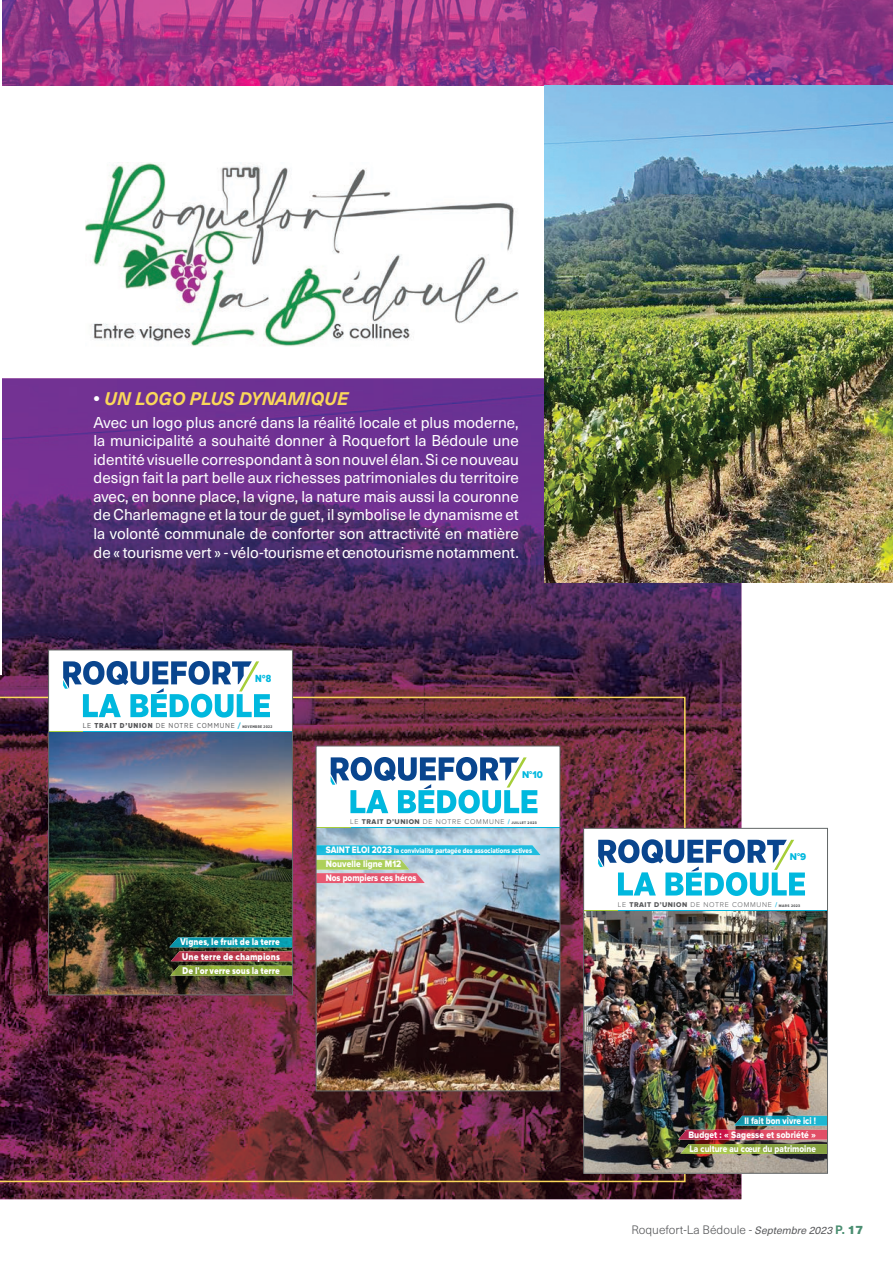
<style>
.page{position:relative;width:893px;height:1263px;background:#fff}
.page>*{position:absolute;margin:0;border:0;box-sizing:border-box;transform-origin:0 0}
.t1{font:italic 700 18px "Neue Haas Unica W1 G";color:#fad75a}
.t2{font:15.45px/18.6px "Neue Haas Unica W1 G";color:#fff;text-align:justify}
.t3{font:300 12px "Neue Haas Unica W1 G";color:#57585a}
.t4{font:10.2px "Proxima Nova Extrabld";color:#00b8de;scale:.96 1}
.t5{font:900 10.2px "Gotham Narrow";color:#00b8de;scale:.96 1}
.t6{font:9.75px/14px "Proxima Nova Extrabld";color:#fff;text-align:justify;scale:.85 1}
.t7{font:800 9.75px/14.2px "TT Norms Pro";color:#fff;text-align:justify;scale:.85 1}
.t8{font:9.75px/14px "Proxima Nova Extrabld";color:#fff;scale:.87 1}
.t9{font:7.35px "Proxima Nova Extrabld";color:#fff;scale:.85 1}
.t10{font:300 7.2px "Proxima Nova";letter-spacing:.1em;color:#57585a}
.t11{font:7.2px "Gotham Narrow";letter-spacing:.1em;color:#57585a}
.s1{color:#fff}
.s2{font-weight:900}
.s3{font-weight:900;font-size:7.05px;color:#38c3e4}
.s4{font-weight:900;font-size:3.75px}
.s5{font-family:"Proxima Nova Extrabld";font-weight:400}
.s6{font-family:"Proxima Nova Extrabld";font-weight:400;font-size:7.05px;color:#38c3e4}
.s7{font-family:"Proxima Nova Extrabld";font-weight:400;font-size:3.75px}
.s8{font-size:9.75px}
.s9{font-weight:400;font-style:italic;font-size:10.5px}
.s10{font-weight:700;color:#4b8f72}
.s11{font-weight:900;color:#4b8f72}
</style>
<div class="page">
<img style="left:0;top:378px;width:741px;height:821px">
<img style="left:2px;top:0;width:891px;height:85px">
<svg style="left:0;top:697px;width:686px;height:485px;background:#652839"></svg>
<img style="left:544px;top:85px;width:349px;height:498px">
<div style="left:49px;top:650px;width:243px;height:345px;background:#fff"></div>
<img style="left:50px;top:732px;width:241px;height:261px">
<svg style="left:63px;top:661px;width:207px;height:56px"></svg>
<hr style="left:83px;top:731px;width:209px;height:1px;background:#00b8de">
<hr style="left:49px;top:731px;width:34px;height:1px;background:#a6ce39">
<img style="left:169px;top:937px;width:122px;height:10px">
<img style="left:170px;top:966px;width:121px;height:9px">
<img style="left:171px;top:951px;width:120px;height:10px">
<svg style="left:292px;top:995px;width:6px;height:5px"></svg>
<div style="left:48px;top:650px;width:245px;height:345px;border:1px solid #626667"></div>
<div style="left:316px;top:746px;width:244px;height:345px;background:#fff"></div>
<img style="left:318px;top:828px;width:240px;height:261px">
<svg style="left:331px;top:757px;width:206px;height:57px"></svg>
<hr style="left:350px;top:827px;width:210px;height:1px;background:#00b8de">
<hr style="left:316px;top:827px;width:35px;height:1px;background:#a6ce39">
<img style="left:318px;top:845px;width:223px;height:10px">
<img style="left:318px;top:860px;width:91px;height:10px">
<img style="left:318px;top:873px;width:107px;height:10px">
<svg style="left:560px;top:1091px;width:6px;height:5px"></svg>
<div style="left:316px;top:746px;width:244px;height:345px;border:1px solid #626667"></div>
<div style="left:584px;top:828px;width:243px;height:345px;background:#fff"></div>
<img style="left:585px;top:910px;width:241px;height:262px">
<svg style="left:598px;top:839px;width:207px;height:57px"></svg>
<hr style="left:618px;top:909px;width:209px;height:1px;background:#00b8de">
<hr style="left:584px;top:909px;width:34px;height:1px;background:#a6ce39">
<img style="left:734px;top:1116px;width:92px;height:10px">
<img style="left:680px;top:1144px;width:146px;height:10px">
<img style="left:678px;top:1130px;width:148px;height:9px">
<div style="left:583px;top:828px;width:245px;height:346px;border:1px solid #626667"></div>
<img style="left:85px;top:163px;width:434px;height:183px">
<p class="t1" style="left:94px;top:385px;width:257px"><span class="s1">•</span> UN LOGO PLUS DYNAMIQUE</p>
<p class="t2" style="left:94px;top:412px;width:427px">Avec un logo plus ancré dans la réalité locale et plus moderne, la municipalité a souhaité donner à Roquefort la Bédoule une identité visuelle correspondant à son nouvel élan. Si ce nouveau design fait la part belle aux richesses patrimoniales du territoire avec, en bonne place, la vigne, la nature mais aussi la couronne de Charlemagne et la tour de guet, il symbolise le dynamisme et la volonté communale de conforter son attractivité en matière de « tourisme vert » - vélo-tourisme et œnotourisme notamment.</p>
<p class="t5" style="left:255px;top:672px;width:18px">N°8</p>
<p class="t11" style="left:83px;top:721px;width:191px">LE <span class="s2">TRAIT D’UNION</span> DE NOTRE COMMUNE <span class="s3">/</span> <span class="s4">NOVEMBRE 2022</span></p>
<p class="t7" style="left:180px;top:934px;width:119px">Vignes, le fruit de la terre Une terre de champions De l'or verre sous la terre</p>
<p class="t4" style="left:522px;top:769px;width:23px">N°10</p>
<p class="t10" style="left:350px;top:818px;width:188px">LE <span class="s5">TRAIT D’UNION</span> DE NOTRE COMMUNE <span class="s6">/</span> <span class="s7">JUILLET 2023</span></p>
<p class="t9" style="left:326px;top:847px;width:244px"><span class="s8">SAINT ELOI 2023</span> la convivialité partagée des associations actives</p>
<p class="t8" style="left:326px;top:857px;width:106px">Nouvelle ligne M12<br>Nos pompiers ces héros</p>
<p class="t4" style="left:790px;top:851px;width:19px">N°9</p>
<p class="t10" style="left:618px;top:900px;width:184px">LE <span class="s5">TRAIT D’UNION</span> DE NOTRE COMMUNE <span class="s6">/</span> <span class="s7">MARS 2023</span></p>
<p class="t6" style="left:688px;top:1114px;width:152px;text-indent:56px">Il fait bon vivre ici !<br>Budget : « Sagesse et sobriété » La culture au cœur du patrimoine</p>
<p class="t3" style="left:631px;top:1221px;width:233px">Roquefort-La Bédoule - <span class="s9">Septembre 2023</span><span class="s10">P.</span> <span class="s11">17</span></p>
</div>
